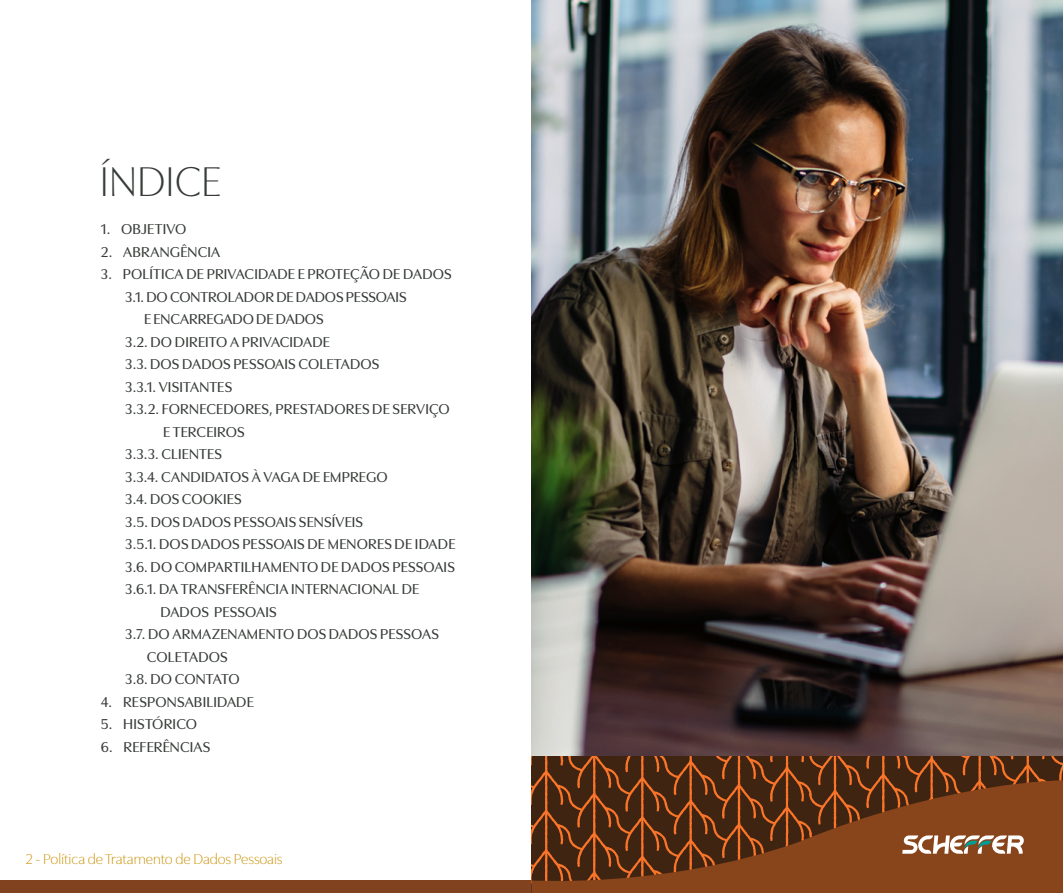
<style>
.page{position:relative;width:1063px;height:893px;background:#fff}
.page>*{position:absolute;margin:0;border:0;box-sizing:border-box;transform-origin:0 0}
.t1{font:300 43.5px "Utile Display";color:#373c38}
.t2{font:500 15px "Utile Display";letter-spacing:.01em;color:#373c38}
.t3{font:300 15px "Utile Display";color:#cb9208}
</style>
<div class="page">
<div style="left:0;top:880px;width:1063px;height:13px;background:#80421f"></div>
<img style="left:531px;top:0;width:532px;height:757px">
<svg style="left:532px;top:757px;width:143px;height:23px;fill:#402412"></svg>
<svg style="left:531px;top:780px;width:144px;height:113px;fill:#402412"></svg>
<svg style="left:675px;top:757px;width:388px;height:123px"></svg>
<h1 class="t1" style="left:100px;top:148px;width:123px">ÍNDICE</h1>
<p class="t2" style="left:101px;top:217px;width:87px">1. OBJETIVO</p>
<p class="t2" style="left:101px;top:240px;width:121px">2. ABRANGÊNCIA</p>
<p class="t2" style="left:101px;top:262px;width:352px">3. POLÍTICA DE PRIVACIDADE E PROTEÇÃO DE DADOS</p>
<p class="t2" style="left:125px;top:285px;width:283px">3.1. DO CONTROLADOR DE DADOS PESSOAIS</p>
<p class="t2" style="left:144px;top:307px;width:181px">E ENCARREGADO DE DADOS</p>
<p class="t2" style="left:125px;top:330px;width:206px">3.2. DO DIREITO A PRIVACIDADE</p>
<p class="t2" style="left:125px;top:352px;width:256px">3.3. DOS DADOS PESSOAIS COLETADOS</p>
<p class="t2" style="left:125px;top:375px;width:108px">3.3.1. VISITANTES</p>
<p class="t2" style="left:125px;top:397px;width:326px">3.3.2. FORNECEDORES, PRESTADORES DE SERVIÇO</p>
<p class="t2" style="left:163px;top:420px;width:83px">E TERCEIROS</p>
<p class="t2" style="left:125px;top:442px;width:98px">3.3.3. CLIENTES</p>
<p class="t2" style="left:125px;top:465px;width:264px">3.3.4. CANDIDATOS À VAGA DE EMPREGO</p>
<p class="t2" style="left:125px;top:487px;width:118px">3.4. DOS COOKIES</p>
<p class="t2" style="left:125px;top:510px;width:239px">3.5. DOS DADOS PESSOAIS SENSÍVEIS</p>
<p class="t2" style="left:125px;top:532px;width:332px">3.5.1. DOS DADOS PESSOAIS DE MENORES DE IDADE</p>
<p class="t2" style="left:125px;top:555px;width:331px">3.6. DO COMPARTILHAMENTO DE DADOS PESSOAIS</p>
<p class="t2" style="left:125px;top:577px;width:296px">3.6.1. DA TRANSFERÊNCIA INTERNACIONAL DE</p>
<p class="t2" style="left:160px;top:600px;width:118px">DADOS PESSOAIS</p>
<p class="t2" style="left:125px;top:622px;width:315px">3.7. DO ARMAZENAMENTO DOS DADOS PESSOAS</p>
<p class="t2" style="left:147px;top:645px;width:82px">COLETADOS</p>
<p class="t2" style="left:125px;top:667px;width:116px">3.8. DO CONTATO</p>
<p class="t2" style="left:101px;top:690px;width:154px">4. RESPONSABILIDADE</p>
<p class="t2" style="left:101px;top:712px;width:98px">5. HISTÓRICO</p>
<p class="t2" style="left:101px;top:735px;width:111px">6. REFERÊNCIAS</p>
<p class="t3" style="left:26px;top:847px;width:259px">2 - Política de Tratamento de Dados Pessoais</p>
</div>
